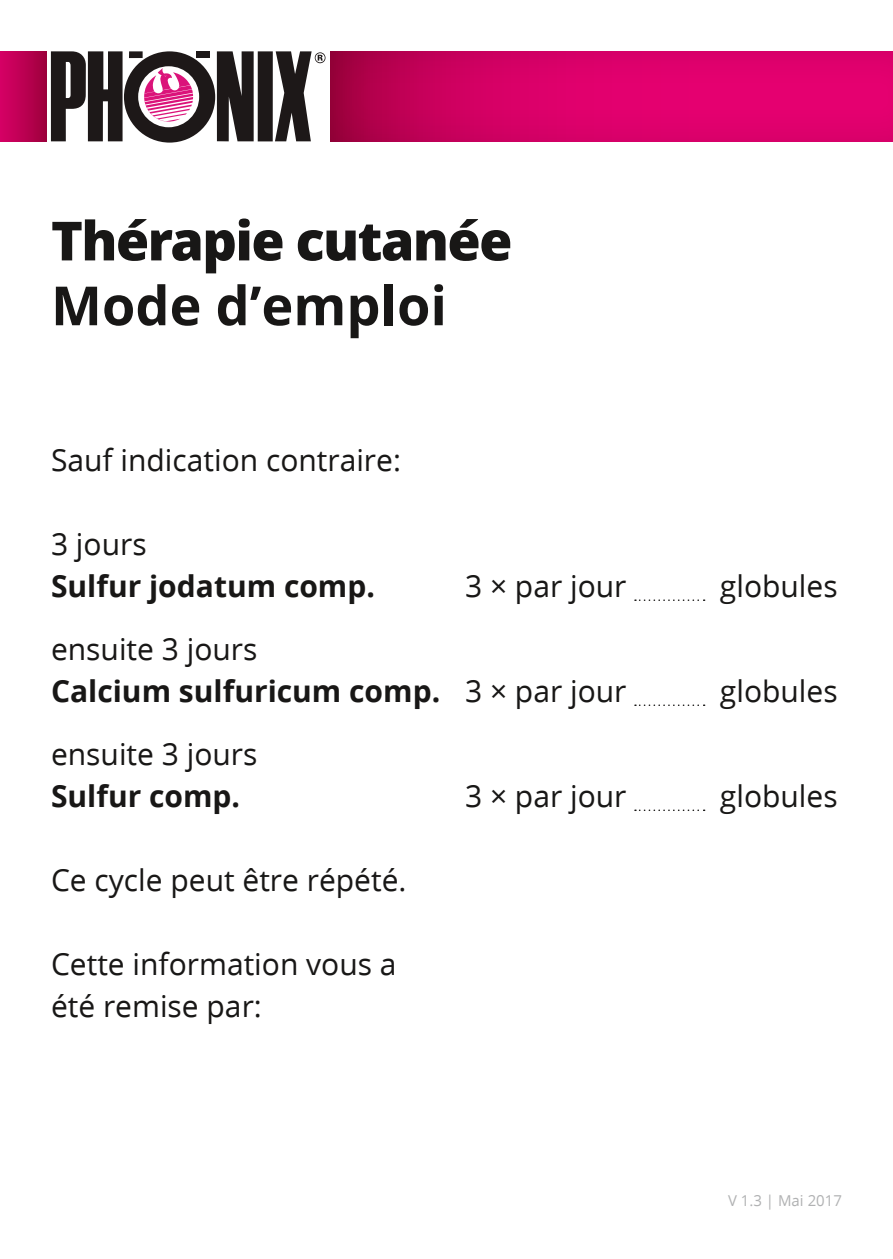
<style>
.page{position:relative;width:893px;height:1259px;background:#fff}
.page>*{position:absolute;margin:0;border:0;box-sizing:border-box;transform-origin:0 0}
.t1{font:800 54px "Open Sans";letter-spacing:-.03em;color:#181716}
.t2{font:700 54px "Open Sans";color:#181716}
.Text{font:30px/42px "Open Sans";color:#181716}
.Paragraph_Style_1{font:30px "Open Sans";color:#181716}
.Paragraph_Style_1-2{font:700 30px "Open Sans";color:#181716}
.Version{font:15px "Open Sans";color:#b1b2b3}
.s1{font-weight:400}
</style>
<div class="page">
<div style="left:0;top:51px;width:46px;height:90px;background:linear-gradient(to right,#d80066,#a1003e)"></div>
<div style="left:326px;top:49px;width:567px;height:96px;background:#181716;opacity:.14"></div>
<svg style="left:275px;top:51px;width:51px;height:90px"></svg>
<div style="left:258px;top:51px;width:15px;height:90px;background:#1d1818"></div>
<svg style="left:51px;top:51px;width:203px;height:92px"></svg>
<svg style="left:635px;top:599px;width:70px;height:2px"></svg>
<svg style="left:635px;top:704px;width:70px;height:2px"></svg>
<svg style="left:635px;top:809px;width:70px;height:2px"></svg>
<p class="t1" style="left:51px;top:200px;width:463px">Thérapie cutanée</p>
<p class="t2" style="left:51px;top:267px;width:397px">Mode d’emploi</p>
<p class="Text" style="left:51px;top:438px;width:351px">Sauf indication contraire:</p>
<p class="Paragraph_Style_1" style="left:51px;top:524px;width:97px">3 jours</p>
<p class="Paragraph_Style_1-2" style="left:51px;top:565px;width:325px">Sulfur jodatum comp.</p>
<p class="Paragraph_Style_1" style="left:465px;top:566px;width:163px">3 × par jour</p>
<p class="Paragraph_Style_1" style="left:720px;top:566px;width:119px">globules</p>
<p class="Paragraph_Style_1" style="left:51px;top:629px;width:208px">ensuite 3 jours</p>
<p class="Paragraph_Style_1-2" style="left:51px;top:670px;width:577px">Calcium sulfuricum comp. <span class="s1">3 × par jour</span></p>
<p class="Paragraph_Style_1" style="left:720px;top:671px;width:119px">globules</p>
<p class="Paragraph_Style_1" style="left:51px;top:734px;width:208px">ensuite 3 jours</p>
<p class="Paragraph_Style_1-2" style="left:51px;top:775px;width:191px">Sulfur comp.</p>
<p class="Paragraph_Style_1" style="left:465px;top:776px;width:163px">3 × par jour</p>
<p class="Paragraph_Style_1" style="left:720px;top:776px;width:119px">globules</p>
<p class="Text" style="left:51px;top:858px;width:357px">Ce cycle peut être répété.</p>
<p class="Text" style="left:51px;top:942px;width:347px">Cette information vous a été remise par:</p>
<p class="Version" style="left:728px;top:1190px;width:115px">V 1.3 | Mai 2017</p>
</div>
